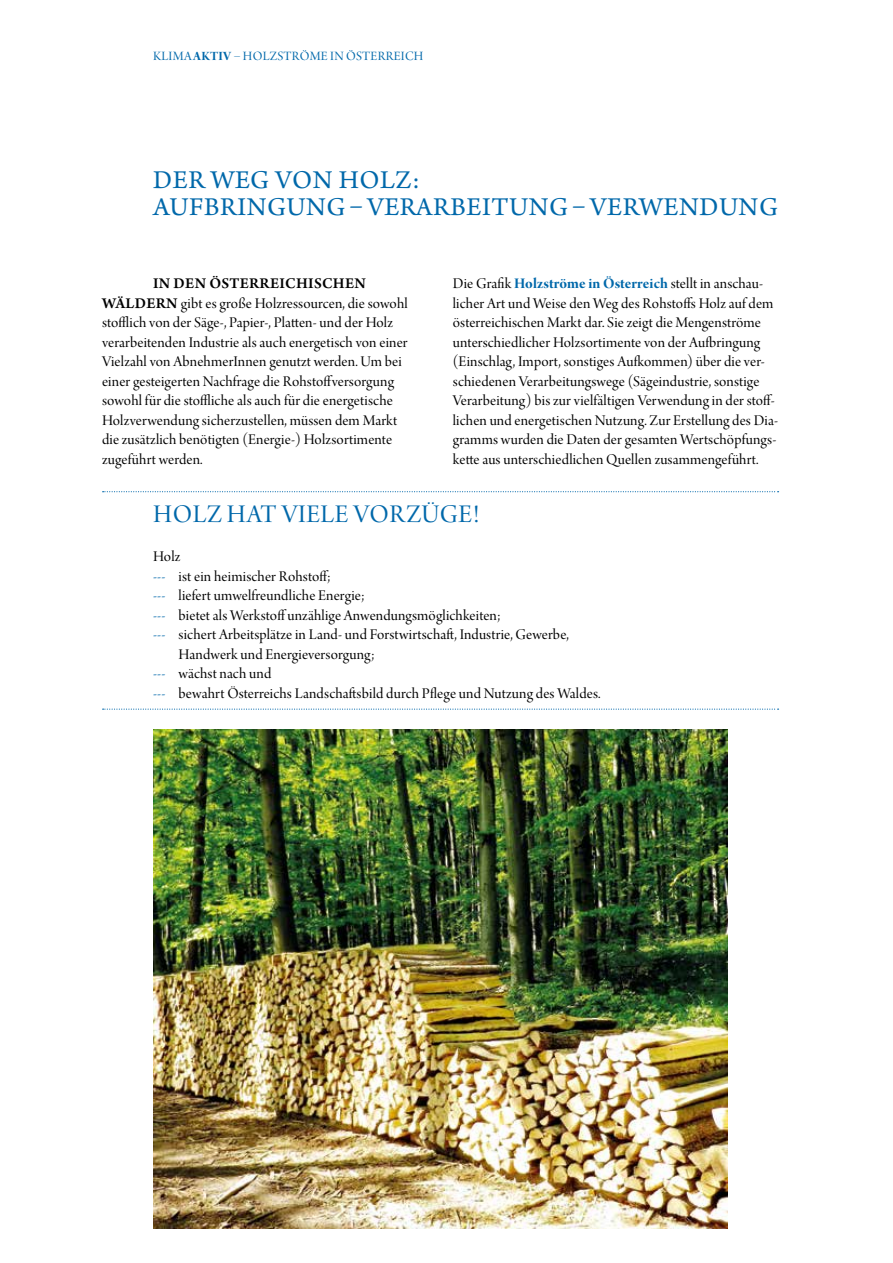
<style>
.page{position:relative;width:893px;height:1263px;background:#fff}
.page>*{position:absolute;margin:0;border:0;box-sizing:border-box;transform-origin:0 0}
.t1{font:27px/27px "Arno Pro";letter-spacing:.02em;color:#0068aa}
.t2{font:27px "Arno Pro Display";letter-spacing:.02em;color:#0068aa}
.t3{font:15.75px/19.5px "Arno Pro Display";letter-spacing:.01em;color:#000}
.t4{font:13.5px "Arno Pro Display";letter-spacing:.02em;color:#0068aa}
.s1{font-family:"Arno Pro Bold Display"}
.s2{font-family:"Arno Pro";font-weight:600}
.s3{font-family:"Arno Pro Bold Display";color:#0068aa}
.s4{color:#0068aa}
</style>
<div class="page">
<svg style="left:103px;top:708px;width:676px;height:2px"></svg>
<svg style="left:103px;top:491px;width:676px;height:1px"></svg>
<img style="left:153px;top:729px;width:574px;height:500px">
<p class="t4" style="left:153px;top:49px;width:272px">KLIMA <span class="s1">AKTIV</span> – HOLZSTRÖME IN ÖSTERREICH</p>
<h2 class="t1" style="left:153px;top:168px;width:626px">DER WEG VON HOLZ:<br>AUFBRINGUNG – VERRBEITUNG – VERWENDUNG</h2>
<p class="t3" style="left:102px;top:275px;width:307px;text-indent:51px"><span class="s2">IN DEN ÖSTERREICHISCHEN WÄLDERN</span> gibt es große Holzressourcen, die sowohl stofich von der Säge-, Papier-, Platen- und der Holz verarbeitenden Industrie als auch energetisch von einer Vielzahl von AbnehmerInnen genutzt werden. Um bei einer gesteigerten Nachfrage die Rohstofversorgung sowohl für die stofiche als auch für die energetische Holzverwendung sicherzustellen, müssen dem Markt die zusätzlich benötigten (Energie-) Holzsortimente zugeführt werden.</p>
<p class="t3" style="left:453px;top:275px;width:327px">Die Grafk <span class="s3">Holzströme in Österreich</span> stellt in anschau&shy;licher Art und Weise den Weg des Rohstofs Holz auf dem österreichischen Markt dar. Sie zeigt die Mengenströme unterschiedlicher Holzsortimente von der Aufringung (Einschlag, Import, sonstiges Aufommen) über die ver&shy;schiedenen Verarbeitungswege (Sägeindustrie, sonstige Verarbeitung) bis zur vielfältigen Verwendung in der stof&shy;lichen und energetischen Nutzung. Zur Erstellung des Dia&shy;gramms wurden die Daten der gesamten Wertschöpfungs&shy;kete aus unterschiedlichen Quellen zusammengeführt.</p>
<h2 class="t2" style="left:153px;top:499px;width:328px">HOLZ HAT VIELE VORZÜGE!</h2>
<p class="t3" style="left:153px;top:548px;width:29px">Holz</p>
<p class="t3" style="left:153px;top:567px;width:179px"><span class="s4">---</span> ist ein heimischer Rohstof;</p>
<p class="t3" style="left:153px;top:587px;width:213px"><span class="s4">---</span> liefert umwelfreundliche Energie;</p>
<p class="t3" style="left:153px;top:606px;width:349px"><span class="s4">---</span> bietet als Werkstof unzählige Anwendungsmöglichkeiten;</p>
<p class="t3" style="left:179px;top:626px;width:392px;text-indent:-26px"><span class="s4">---</span> sichert Arbeitsplätze in Land- und Forstwirtschaf, Industrie, Gewerbe,<br>Handwerk und Energieversorgung;</p>
<p class="t3" style="left:153px;top:665px;width:120px"><span class="s4">---</span> wächst nach und</p>
<p class="t3" style="left:153px;top:684px;width:449px"><span class="s4">---</span> bewahrt Österreichs Landschafsbild durch Pfege und Nutzung des Waldes.</p>
</div>
